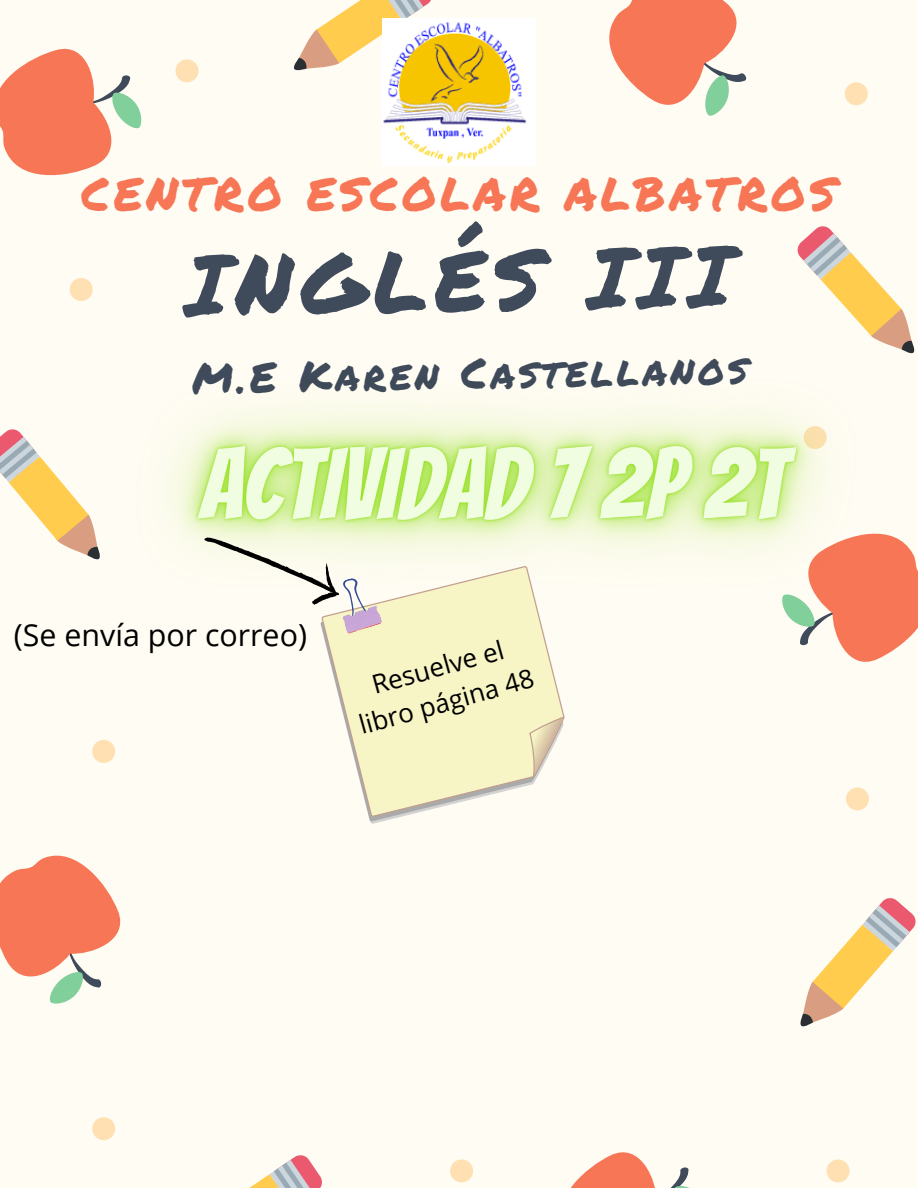
<style>
.page{position:relative;width:918px;height:1188px;background:#fffcf3}
.page>*{position:absolute;margin:0;border:0;box-sizing:border-box;transform-origin:0 0}
.t1{font:84.6px "Permanent Marker";color:#3f4a5a}
.t2{font:46.35px "Permanent Marker";letter-spacing:.08em;color:#f67656}
.t3{font:42.3px "Permanent Marker";color:#3f4a5a}
.t4{font:30.45px "Open Sans";color:#000}
.t5{font:25.95px/35.5px "Open Sans";color:#000;text-align:center}
</style>
<div class="page">
<svg style="left:609px;top:0;width:138px;height:116px"></svg>
<svg style="left:797px;top:226px;width:102px;height:80px"></svg>
<svg style="left:0;top:48px;width:142px;height:128px"></svg>
<svg style="left:0;top:855px;width:121px;height:149px"></svg>
<svg style="left:570px;top:1152px;width:120px;height:36px"></svg>
<svg style="left:294px;top:0;width:137px;height:77px"></svg>
<svg style="left:0;top:429px;width:71px;height:120px"></svg>
<svg style="left:249px;top:1155px;width:73px;height:33px"></svg>
<svg style="left:800px;top:898px;width:116px;height:129px"></svg>
<svg style="left:70px;top:278px;width:23px;height:23px"></svg>
<svg style="left:176px;top:59px;width:22px;height:23px"></svg>
<svg style="left:845px;top:82px;width:23px;height:23px"></svg>
<svg style="left:846px;top:787px;width:23px;height:23px"></svg>
<svg style="left:827px;top:1159px;width:23px;height:23px"></svg>
<svg style="left:450px;top:1159px;width:23px;height:23px"></svg>
<svg style="left:92px;top:1117px;width:23px;height:23px"></svg>
<svg style="left:92px;top:740px;width:23px;height:23px"></svg>
<img style="left:383px;top:18px;width:153px;height:147px">
<img style="left:71px;top:306px;width:847px;height:356px">
<svg style="left:321px;top:565px;width:244px;height:253px"></svg>
<svg style="left:528px;top:716px;width:37px;height:62px"></svg>
<svg style="left:202px;top:519px;width:181px;height:115px"></svg>
<p class="t2" style="left:82px;top:160px;width:756px">CENTRO ESCOLAR ALBATROS</p>
<p class="t1" style="left:184px;top:223px;width:549px;rotate:-1deg">INGLÉS III</p>
<p class="t3" style="left:192px;top:347px;width:557px;rotate:-1deg">M.E Karen Castellanos</p>
<p class="t4" style="left:14px;top:614px;width:295px">(Se envía por correo)</p>
<p class="t5" style="left:346px;top:673px;width:182px;rotate:-15deg">Resuelve el libro página 48</p>
</div>
